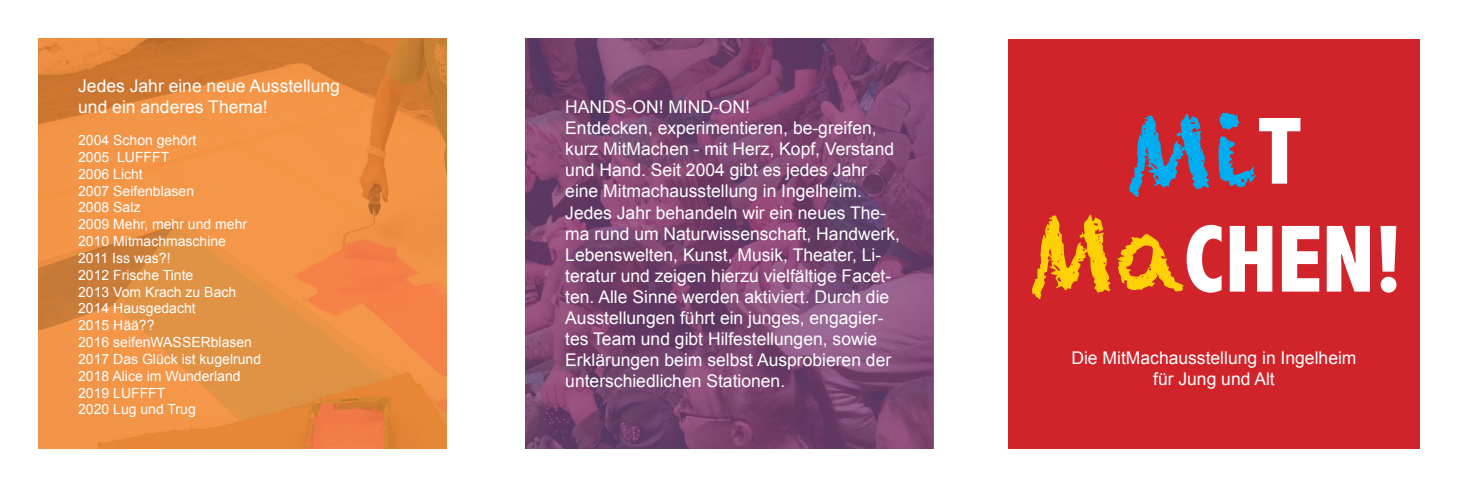
<style>
.page{position:relative;width:1459px;height:487px;background:#fff}
.page>*{position:absolute;margin:0;border:0;box-sizing:border-box;transform-origin:0 0}
.t1{font:106.05px "Chalkduster";color:#fed006}
.t2{font:800 condensed 96.25px "Abadi";color:#fff}
.t3{font:17.5px/21px "Arial";color:#fff}
.t4{font:14px/16.8px "Arial";color:#fff}
</style>
<div class="page">
<img style="left:38px;top:39px;width:409px;height:408px">
<img style="left:525px;top:39px;width:408px;height:408px">
<div style="left:1008px;top:39px;width:408px;height:408px;background:#d1232a"></div>
<p class="t3" style="left:78px;top:75px;width:263px">Jedes Jahr eine neue Ausstellung und ein anderes Thema!</p>
<p class="t4" style="left:78px;top:132px;width:184px">2004 Schon gehört<br>2005 LUFFFT<br>2006 Licht<br>2007 Seifenblasen<br>2008 Salz<br>2009 Mehr, mehr und mehr<br>2010 Mitmachmaschine<br>2011 Iss was?!<br>2012 Frische Tinte<br>2013 Vom Krach zu Bach<br>2014 Hausgedacht<br>2015 Hää??<br>2016 seifenWASSERblasen<br>2017 Das Glück ist kugelrund<br>2018 Alice im Wunderland<br>2019 LUFFFT<br>2020 Lug und Trug</p>
<p class="t3" style="left:565px;top:97px;width:336px">HANDS-ON! MIND-ON!<br>Entdecken, experimentieren, be-greifen, kurz MitMachen - mit Herz, Kopf, Verstand und Hand. Seit 2004 gibt es jedes Jahr eine Mitmachausstellung in Ingelheim.<br>Jedes Jahr behandeln wir ein neues The&shy;ma rund um Naturwissenschaft, Handwerk, Lebenswelten, Kunst, Musik, Theater, Li&shy;teratur und zeigen hierzu vielfältige Facet&shy;ten. Alle Sinne werden aktiviert. Durch die Ausstellungen führt ein junges, engagier&shy;tes Team und gibt Hilfestellungen, sowie Erklärungen beim selbst Ausprobieren der unterschiedlichen Stationen.</p>
<h2 class="t2" style="left:1256px;top:95px;width:48px">T</h2>
<h1 class="t1" style="left:1025px;top:189px;width:164px">Ma</h1>
<h2 class="t2" style="left:1183px;top:203px;width:220px">CHEN!</h2>
<p class="t3" style="left:1071px;top:347px;width:286px;text-align:center">Die MitMachausstellung in Ingelheim für Jung und Alt</p>
</div>
